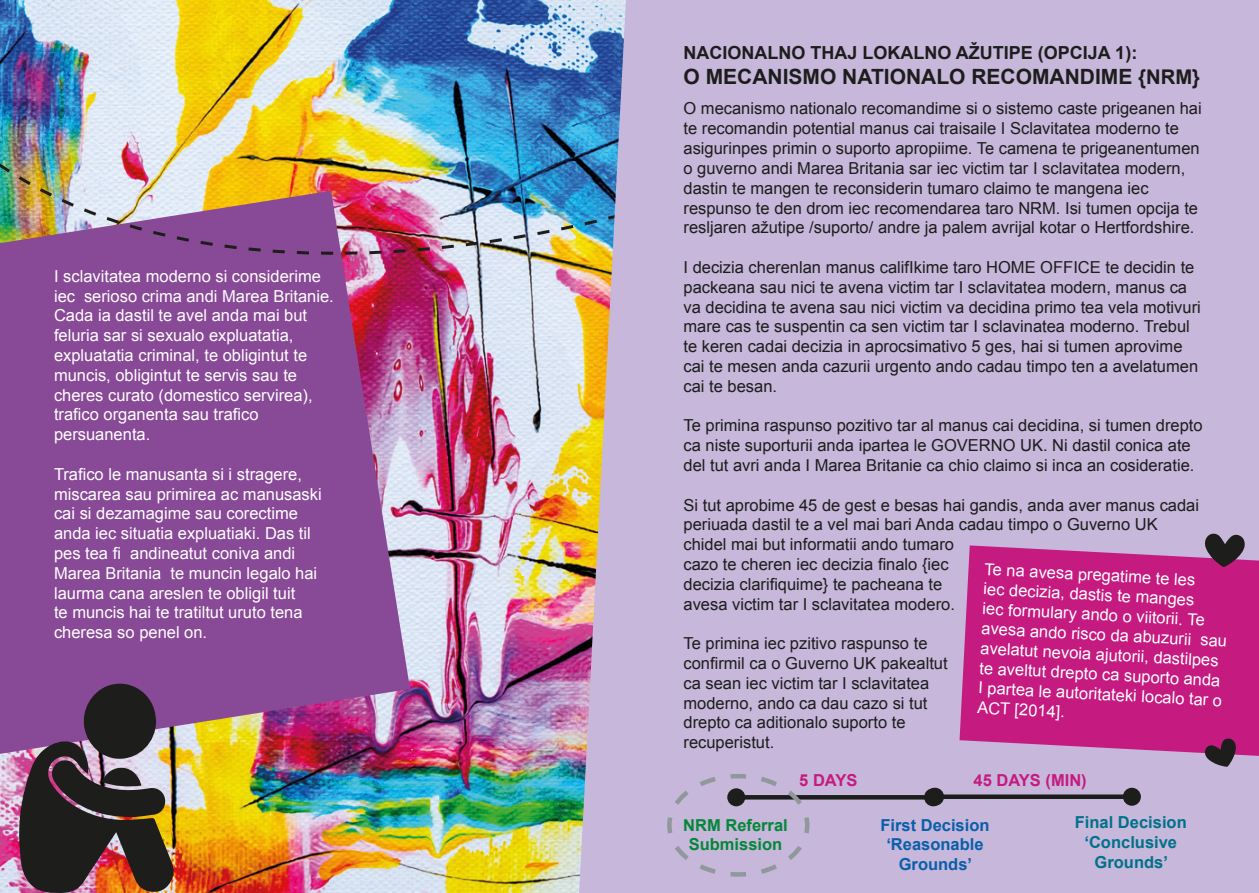
<style>
.page{position:relative;width:1259px;height:893px;background:#fff}
.page>*{position:absolute;margin:0;border:0;box-sizing:border-box;transform-origin:0 0}
.t1{font:700 21px "Arial";color:#1d1d1b}
.t2{font:700 18px "Arial";color:#1d1d1b}
.t3{font:16.5px/19.8px "Arial";color:#1d1d1b}
.t4{font:16.5px/19.8px "Arial";color:#fff}
.t5{font:700 16.5px/19.8px "Arial";color:#0a5fa9;text-align:center}
.t6{font:700 16.5px/19.8px "Arial";color:#007189;text-align:center}
.t7{font:700 16.5px/19.8px "Arial";color:#048738;text-align:center}
.t8{font:700 16.5px "Arial";color:#c51a80}
.s1{font-size:20.25px}
</style>
<div class="page">
<img style="left:0;top:0;width:579px;height:893px">
<svg style="left:0;top:391px;width:410px;height:363px;background:#8f5095"></svg>
<svg style="left:17px;top:678px;width:157px;height:215px;background:#5c424d"></svg>
<img style="left:0;top:39px;width:579px;height:352px">
<div style="left:579px;top:0;width:680px;height:893px;background:#c6b7db"></div>
<svg style="left:959px;top:545px;width:300px;height:211px;background:#c52a89"></svg>
<svg style="left:1204px;top:738px;width:32px;height:29px"></svg>
<svg style="left:1204px;top:532px;width:41px;height:35px"></svg>
<hr style="left:736px;top:795px;width:197px;height:4px;background:#1d1d1b">
<svg style="left:924px;top:788px;width:18px;height:18px"></svg>
<div style="left:935px;top:794px;width:197px;height:5px;background:#1d1d1b"></div>
<div style="left:926px;top:788px;width:18px;height:18px;background:#1d1d1b;border-radius:50%"></div>
<div style="left:1123px;top:788px;width:18px;height:18px;background:#1d1d1b;border-radius:50%"></div>
<svg style="left:665px;top:772px;width:146px;height:107px;background:#bdb0d1"></svg>
<p class="t4" style="left:54px;top:266px;width:281px">I sclavitatea moderno si considerime iec serioso crima andi Marea Britanie.<br>Cada ia dastil te avel anda mai but feluria sar si sexualo expluatatia, expluatatia criminal, te obligintut te muncis, obligintut te servis sau te cheres curato (domestico servirea), trafico organenta sau trafico persuanenta.</p>
<p class="t4" style="left:54px;top:464px;width:269px">Trafico le manusanta si i stragere, miscarea sau primirea ac manusaski cai si dezamagime sau corectime anda iec situatia expluatiaki. Das til pes tea fi andineatut coniva andi Marea Britania te muncin legalo hai laurma cana areslen te obligil tuit<br>te muncis hai te tratiltut uruto tena cheresa so penel on.</p>
<p class="t2" style="left:683px;top:40px;width:455px">NACIONALNO THAJ LOKALNO AŽUTIPE (OPCIJA 1):</p>
<p class="t1" style="left:683px;top:63px;width:518px">O MECANISMO NATIONALO RECOMANDIME <span class="s1">{NRM}</span></p>
<p class="t3" style="left:683px;top:99px;width:520px">O mecanismo nationalo recomandime si o sistemo caste prigeanen hai te recomandin potential manus cai traisaile I Sclavitatea moderno te asigurinpes primin o suporto apropiime. Te camena te prigeanentumen o guverno andi Marea Britania sar iec victim tar I sclavitatea modern, dastin te mangen te reconsiderin tumaro claimo te mangena iec respunso te den drom iec recomendarea taro NRM. Isi tumen opcija te resljaren ažutipe /suporto/ andre ja palem avrijal kotar o Hertfordshire.</p>
<p class="t3" style="left:683px;top:257px;width:519px">I decizia cherenlan manus califIkime taro HOME OFFICE te decidin te packeana sau nici te avena victim tar I sclavitatea modern, manus ca va decidina te avena sau nici victim va decidina primo tea vela motivuri mare cas te suspentin ca sen victim tar I sclavinatea moderno. Trebul te keren cadai decizia in aprocsimativo 5 ges, hai si tumen aprovime cai te mesen anda cazurii urgento ando cadau timpo ten a avelatumen cai te besan.</p>
<p class="t3" style="left:683px;top:416px;width:521px">Te primina raspunso pozitivo tar al manus cai decidina, si tumen drepto ca niste suporturii anda ipartea le GOVERNO UK. Ni dastil conica ate del tut avri anda I Marea Britanie ca chio claimo si inca an cosideratie.</p>
<p class="t3" style="left:683px;top:495px;width:517px">Si tut aprobime 45 de gest e besas hai gandis, anda aver manus cadai periuada dastil te a vel mai bari Anda cadau timpo o Guverno UK chidel mai but informatii ando tumaro<br>cazo te cheren iec decizia finalo {iec<br>decizia clarifiquime} te pacheana te<br>avesa victim tar I sclavitatea modero.</p>
<p class="t3" style="left:683px;top:634px;width:266px">Te primina iec pzitivo raspunso te confirmil ca o Guverno UK pakealtut ca sean iec victim tar I sclavitatea moderno, ando ca dau cazo si tut drepto ca aditionalo suporto te recuperistut.</p>
<p class="t4" style="left:985px;top:559px;width:247px;rotate:3deg">Te na avesa pregatime te les<br>iec decizia, dastis te manges<br>iec formulary ando o viitorii. Te avesa ando risco da abuzurii sau avelatut nevoia ajutorii, dastilpes te aveltut drepto ca suporto anda<br>I partea le autoritateki localo tar o<br>ACT [2014].</p>
<p class="t8" style="left:799px;top:769px;width:60px">5 DAYS</p>
<p class="t8" style="left:973px;top:769px;width:115px">45 DAYS (MIN)</p>
<p class="t7" style="left:683px;top:815px;width:106px">NRM Referral<br>Submission</p>
<p class="t5" style="left:880px;top:815px;width:111px">First Decision ‘Reasonable<br>Grounds’</p>
<p class="t6" style="left:1075px;top:813px;width:113px">Final Decision ‘Conclusive<br>Grounds’</p>
</div>
